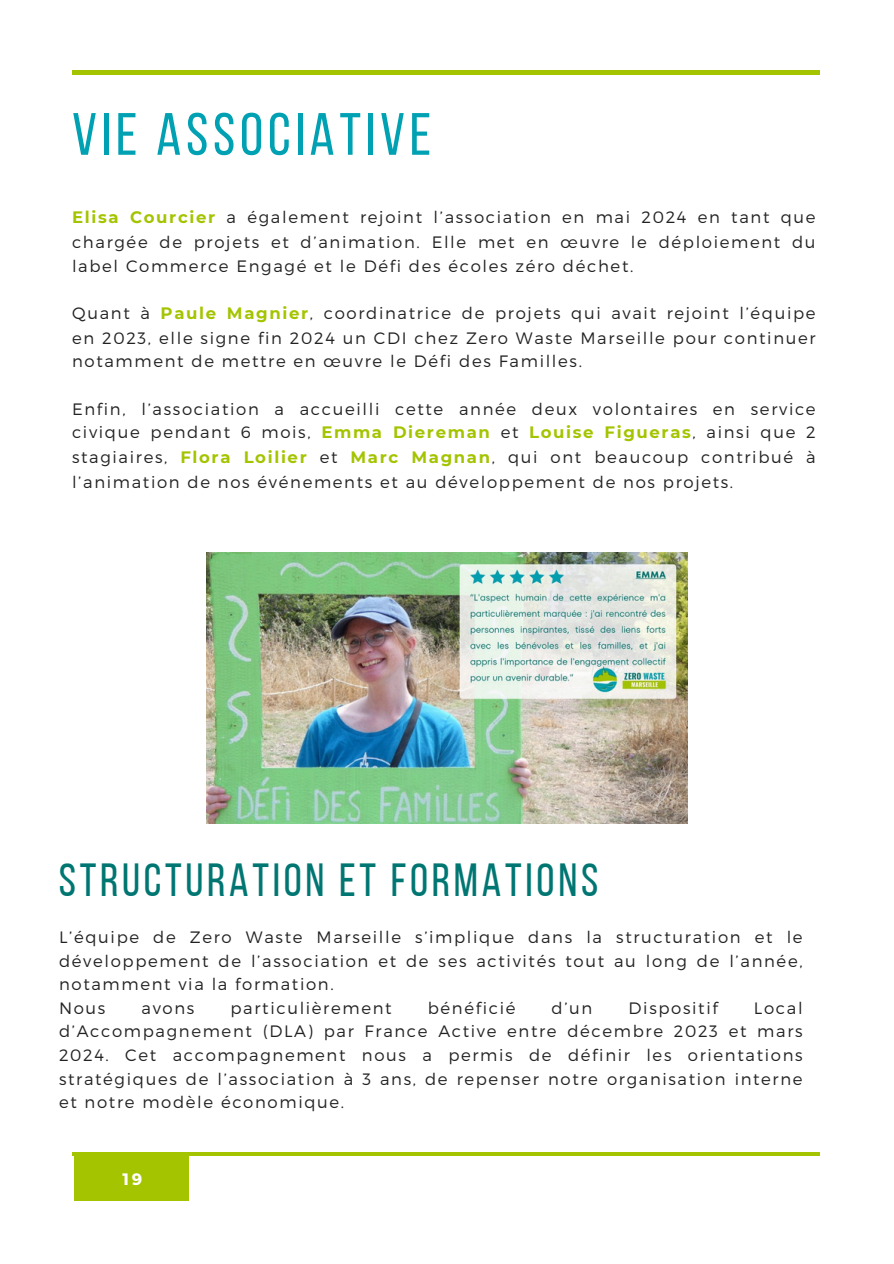
<style>
.page{position:relative;width:894px;height:1264px;background:#fff}
.page>*{position:absolute;margin:0;border:0;box-sizing:border-box;transform-origin:0 0}
.t1{font:59.55px "Bebas Neue";letter-spacing:.08em;color:#00a1b2}
.t2{font:46.35px "Bebas Neue";letter-spacing:.08em;color:#007672}
.t3{font:300 16.5px/23.7px "Montserrat";letter-spacing:.1em;color:#222;text-align:justify}
.t4{font:700 16.5px "Montserrat";color:#fff}
.s1{font-weight:700;color:#a4c400}
</style>
<div class="page">
<hr style="left:72px;top:71px;width:747px;height:3px;background:#a4c400">
<div style="left:74px;top:1154px;width:115px;height:46px;background:#a4c400"></div>
<hr style="left:72px;top:1152px;width:747px;height:3px;background:#a4c400">
<img style="left:206px;top:552px;width:481px;height:271px">
<p class="t1" style="left:72px;top:110px;width:360px">VIE ASSOCIATIVE</p>
<h1 class="t3" style="left:72px;top:204px;width:745px;line-height:24.2px"><span class="s1">Elisa Courcier</span> a également rejoint l’association en mai 2024 en tant que chargée de projets et d’animation. Elle met en œuvre le déploiement du label Commerce Engagé et le Défi des écoles zéro déchet.</h1>
<p class="t3" style="left:72px;top:300px;width:744px;line-height:24.2px">Quant à <span class="s1">Paule Magnier</span>, coordinatrice de projets qui avait rejoint l’équipe en 2023, elle signe fin 2024 un CDI chez Zero Waste Marseille pour continuer notamment de mettre en œuvre le Défi des Familles.</p>
<p class="t3" style="left:72px;top:396px;width:745px;line-height:24.3px">Enfin, l’association a accueilli cette année deux volontaires en service civique pendant 6 mois, <span class="s1">Emma Diereman</span> et <span class="s1">Louise Figueras</span>, ainsi que 2 stagiaires, <span class="s1">Flora Loilier</span> et <span class="s1">Marc Magnan</span>, qui ont beaucoup contribué à l’animation de nos événements et au développement de nos projets.</p>
<p class="t2" style="left:59px;top:861px;width:541px">STRUCTURATION ET FORMATIONS</p>
<h2 class="t3" style="left:59px;top:924px;width:744px">L’équipe de Zero Waste Marseille s’implique dans la structuration et le développement de l’association et de ses activités tout au long de l’année, notamment via la formation.</h2>
<p class="t3" style="left:59px;top:995px;width:48px">Nous</p>
<p class="t3" style="left:141px;top:995px;width:54px">avons</p>
<p class="t3" style="left:230px;top:995px;width:162px">particulièrement</p>
<p class="t3" style="left:427px;top:995px;width:89px">bénéficié</p>
<p class="t3" style="left:551px;top:995px;width:42px">d’un</p>
<p class="t3" style="left:628px;top:995px;width:91px">Dispositif</p>
<p class="t3" style="left:59px;top:995px;width:744px;text-indent:694px">Local d’Accompagnement (DLA) par France Active entre décembre 2023 et mars 2024. Cet accompagnement nous a permis de définir les orientations stratégiques de l’association à 3 ans, de repenser notre organisation interne et notre modèle économique.</p>
<p class="t4" style="left:123px;top:1168px;width:21px">19</p>
</div>
